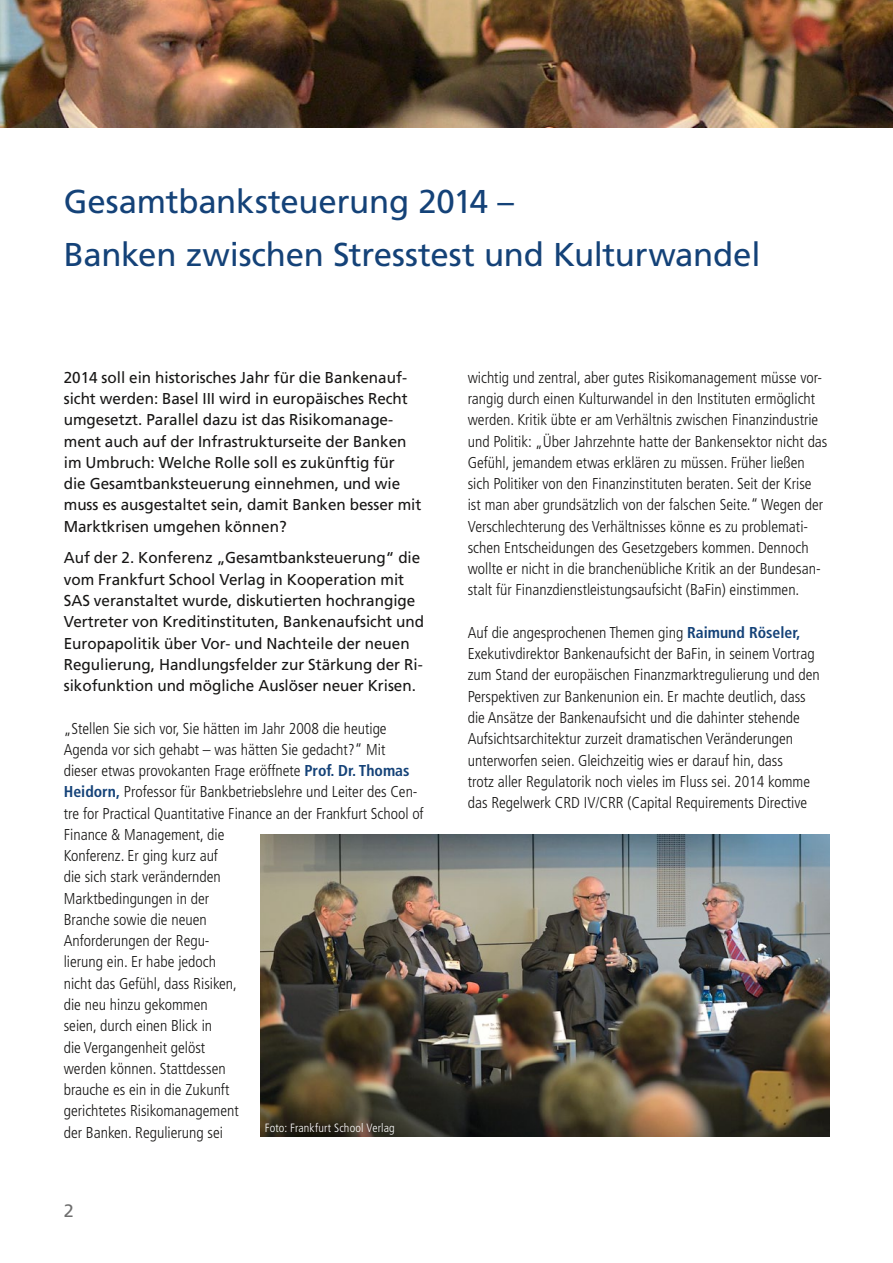
<style>
.page{position:relative;width:893px;height:1263px;background:#fff}
.page>*{position:absolute;margin:0;border:0;box-sizing:border-box;transform-origin:0 0}
.t1{font:33px/53.1px "Frutiger LT";letter-spacing:-.01em;color:#144278}
.t2{font:18px "Frutiger LT";color:#6e6e6e}
.t3{font:300 condensed 15.75px/21.3px "Frutiger LT";color:#181716}
.t4{font:15.75px/21.3px "Frutiger LT";color:#181716}
.t5{font:300 condensed 12px "Frutiger LT";letter-spacing:.01em;color:#fff}
.s1{font-weight:700;color:#144278}
</style>
<div class="page">
<img style="left:0;top:0;width:893px;height:128px">
<img style="left:260px;top:834px;width:569px;height:302px">
<h1 class="t1" style="left:64px;top:175px;width:698px">Gesamtbanksteuerung 2014 –<br>Banken zwischen Stresstest und Kulturwandel</h1>
<p class="t4" style="left:64px;top:367px;width:359px">2014 soll ein historisches Jahr für die Bankenauf&shy;sicht werden: Basel III wird in europäisches Recht umgesetzt. Parallel dazu ist das Risikomanage&shy;ment auch auf der Infrastrukturseite der Banken im Umbruch: Welche Rolle soll es zukünftig für<br>die Gesamtbanksteuerung einnehmen, und wie muss es ausgestaltet sein, damit Banken besser mit Marktkrisen umgehen können?</p>
<p class="t4" style="left:64px;top:547px;width:362px">Auf der 2. Konferenz „Gesamtbanksteuerung“ die vom Frankfurt School Verlag in Kooperation mit SAS veranstaltet wurde, diskutierten hochrangige Vertreter von Kreditinstituten, Bankenaufsicht und Europapolitik über Vor- und Nachteile der neuen Regulierung, Handlungsfelder zur Stärkung der Ri&shy;sikofunktion und mögliche Auslöser neuer Krisen.</p>
<p class="t3" style="left:64px;top:718px;width:361px">„Stellen Sie sich vor, Sie hätten im Jahr 2008 die heutige Agenda vor sich gehabt – was hätten Sie gedacht?“ Mit<br>dieser etwas provokanten Frage eröffnete <span class="s1">Prof. Dr. Thomas Heidorn,</span> Professor für Bankbetriebslehre und Leiter des Cen&shy;tre for Practical Quantitative Finance an der Frankfurt School of Finance &amp; Management, die<br>Konferenz. Er ging kurz auf<br>die sich stark verändernden<br>Marktbedingungen in der<br>Branche sowie die neuen<br>Anforderungen der Regu-<br>lierung ein. Er habe jedoch<br>nicht das Gefühl, dass Risiken,<br>die neu hinzu gekommen<br>seien, durch einen Blick in<br>die Vergangenheit gelöst<br>werden können. Stattdessen<br>brauche es ein in die Zukunft<br>gerichtetes Risikomanagement<br>der Banken. Regulierung sei</p>
<p class="t5" style="left:265px;top:1121px;width:132px">Foto: Frankfurt School Verlag</p>
<p class="t2" style="left:64px;top:1200px;width:12px">2</p>
<p class="t3" style="left:468px;top:367px;width:361px">wichtig und zentral, aber gutes Risikomanagement müsse vor&shy;rangig durch einen Kulturwandel in den Instituten ermöglicht werden. Kritik übte er am Verhältnis zwischen Finanzindustrie und Politik: „Über Jahrzehnte hatte der Bankensektor nicht das Gefühl, jemandem etwas erklären zu müssen. Früher ließen sich Politiker von den Finanzinstituten beraten. Seit der Krise ist man aber grundsätzlich von der falschen Seite.“ Wegen der Verschlechterung des Verhältnisses könne es zu problemati&shy;schen Entscheidungen des Gesetzgebers kommen. Dennoch wollte er nicht in die branchenübliche Kritik an der Bundesan&shy;stalt für Finanzdienstleistungsaufsicht (BaFin) einstimmen.</p>
<p class="t3" style="left:468px;top:622px;width:354px">Auf die angesprochenen Themen ging <span class="s1">Raimund Röseler, </span>Exekutivdirektor Bankenaufsicht der BaFin, in seinem Vortrag zum Stand der europäischen Finanzmarktregulierung und den Perspektiven zur Bankenunion ein. Er machte deutlich, dass die Ansätze der Bankenaufsicht und die dahinter stehende Aufsichtsarchitektur zurzeit dramatischen Veränderungen unterworfen seien. Gleichzeitig wies er darauf hin, dass<br>trotz aller Regulatorik noch vieles im Fluss sei. 2014 komme das Regelwerk CRD IV/CRR (Capital Requirements Directive</p>
</div>
